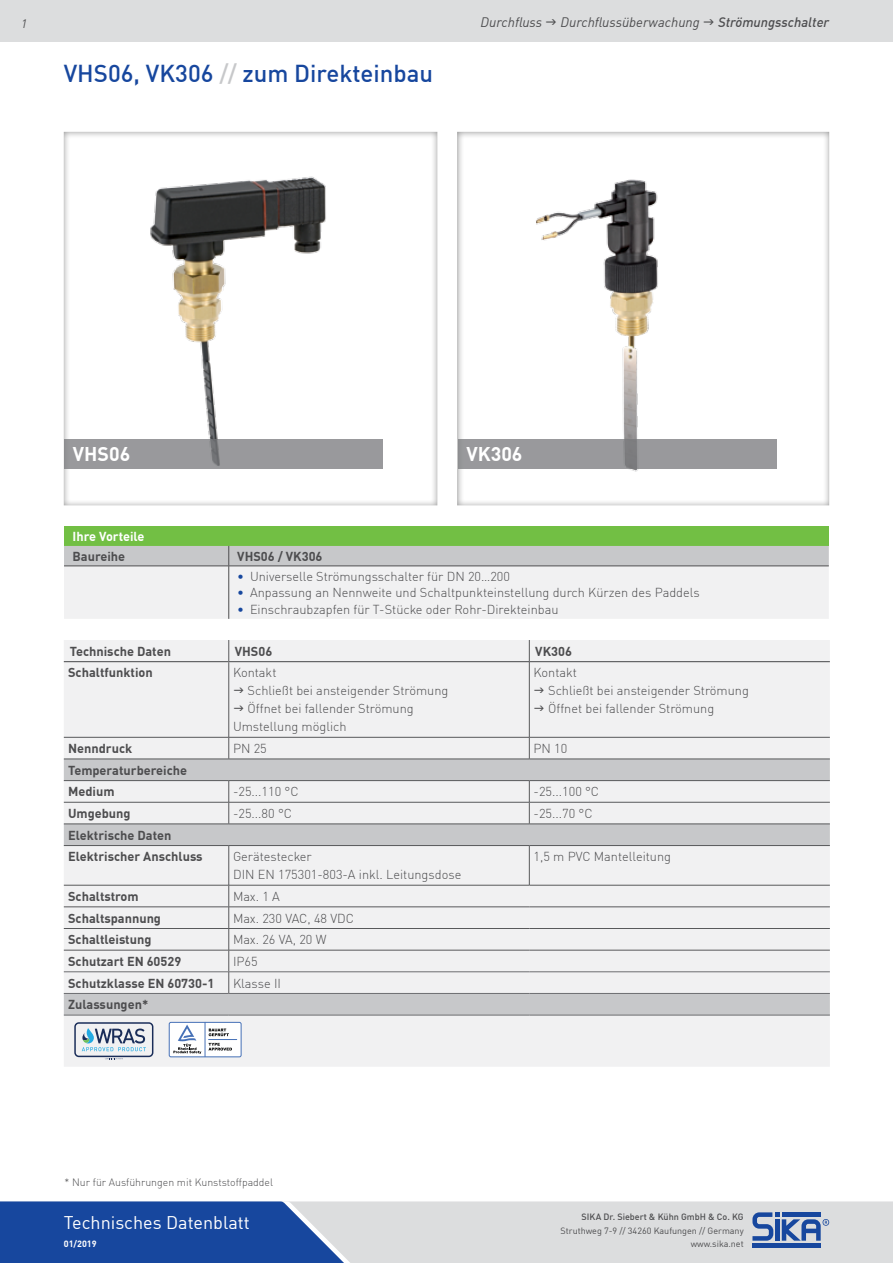
<style>
.page{position:relative;width:893px;height:1263px;background:#fff}
.page>*{position:absolute;margin:0;border:0;box-sizing:border-box;transform-origin:0 0}
.t1{font:500 24px "DIN Offc";color:#17479e}
.t2{font:700 19.5px "DIN Offc";color:#fff}
.t3{font:18px "DIN Offc";color:#fff}
.t4{font:italic 13.5px "DIN Offc";color:#4d4d4f}
.t5{font:italic 500 13.5px "DIN Offc";color:#4d4d4f}
.t6{font:300 12.75px/18px "DIN Offc";color:#4d4d4f}
.t7{font:700 12.75px/21.6px "DIN Offc";color:#4d4d4f}
.t8{font:700 12.75px "DIN Offc";color:#fff}
.t9{font:italic 12px "DIN Offc";color:#4d4d4f}
.t10{font:300 10.5px "DIN Offc";color:#4d4d4f}
.t11{font:9px/13.5px "DIN Offc";color:#4d4d4f;text-align:right}
.t12{font:500 9px "DIN Offc";color:#4d4d4f}
.t13{font:700 9px "DIN Offc";color:#fff}
.s1{color:#c7c8ca}
.s2{color:#17479e}
</style>
<div class="page">
<div style="left:0;top:0;width:893px;height:42px;background:#dcddde"></div>
<div style="left:373px;top:1201px;width:520px;height:62px;background:#dcddde"></div>
<svg style="left:0;top:1201px;width:373px;height:62px;background:#3860a9"></svg>
<hr style="left:752px;top:1243px;width:69px;height:4px;background:#17479e">
<svg style="left:752px;top:1212px;width:77px;height:29px;background:#768fbd"></svg>
<div style="left:51px;top:129px;width:400px;height:376px;background:#000;opacity:.5"></div>
<div style="left:444px;top:130px;width:398px;height:377px;background:#000;opacity:.5"></div>
<img style="left:132px;top:156px;width:216px;height:317px">
<img style="left:527px;top:161px;width:170px;height:346px">
<div style="left:64px;top:439px;width:319px;height:29px;background:#99999c"></div>
<div style="left:458px;top:439px;width:319px;height:29px;background:#99999c"></div>
<div style="left:64px;top:526px;width:765px;height:20px;background:#72bf44"></div>
<svg style="left:64px;top:546px;width:765px;height:73px"></svg>
<hr style="left:64px;top:566px;width:165px;height:1px;background:#4d4d4f">
<hr style="left:229px;top:566px;width:1px;height:53px;background:#4d4d4f">
<hr style="left:229px;top:566px;width:600px;height:1px;background:#4d4d4f">
<div style="left:64px;top:640px;width:766px;height:427px;background:#f1f1f2"></div>
<svg style="left:64px;top:760px;width:766px;height:85px;fill:#c7c8ca"></svg>
<hr style="left:229px;top:662px;width:1px;height:75px;background:#58595b">
<svg style="left:229px;top:738px;width:1px;height:21px"></svg>
<hr style="left:64px;top:759px;width:165px;height:1px;background:#58595b">
<hr style="left:229px;top:759px;width:300px;height:1px;background:#58595b">
<hr style="left:529px;top:759px;width:301px;height:1px;background:#58595b">
<hr style="left:64px;top:780px;width:165px;height:1px;background:#58595b">
<hr style="left:229px;top:780px;width:300px;height:1px;background:#58595b">
<hr style="left:529px;top:780px;width:301px;height:1px;background:#58595b">
<hr style="left:64px;top:802px;width:165px;height:1px;background:#58595b">
<hr style="left:229px;top:802px;width:300px;height:1px;background:#58595b">
<svg style="left:229px;top:781px;width:1px;height:43px"></svg>
<hr style="left:529px;top:802px;width:301px;height:1px;background:#58595b">
<hr style="left:64px;top:824px;width:165px;height:1px;background:#58595b">
<hr style="left:229px;top:824px;width:300px;height:1px;background:#58595b">
<hr style="left:529px;top:824px;width:301px;height:1px;background:#58595b">
<hr style="left:64px;top:845px;width:165px;height:1px;background:#58595b">
<hr style="left:229px;top:845px;width:300px;height:1px;background:#58595b">
<hr style="left:229px;top:846px;width:1px;height:39px;background:#58595b">
<hr style="left:529px;top:845px;width:301px;height:1px;background:#58595b">
<svg style="left:64px;top:885px;width:766px;height:130px"></svg>
<svg style="left:229px;top:640px;width:1px;height:21px"></svg>
<hr style="left:64px;top:971px;width:165px;height:1px;background:#6d6e71">
<hr style="left:229px;top:971px;width:300px;height:1px;background:#6d6e71">
<hr style="left:529px;top:971px;width:301px;height:1px;background:#6d6e71">
<hr style="left:64px;top:993px;width:165px;height:1px;background:#6d6e71">
<hr style="left:229px;top:993px;width:300px;height:1px;background:#6d6e71">
<hr style="left:529px;top:993px;width:301px;height:1px;background:#6d6e71">
<hr style="left:64px;top:1015px;width:165px;height:1px;background:#6d6e71">
<hr style="left:229px;top:1015px;width:300px;height:1px;background:#6d6e71">
<hr style="left:529px;top:1015px;width:301px;height:1px;background:#6d6e71">
<hr style="left:64px;top:737px;width:165px;height:1px;background:#58595b">
<hr style="left:229px;top:737px;width:300px;height:1px;background:#58595b">
<hr style="left:529px;top:737px;width:301px;height:1px;background:#58595b">
<hr style="left:64px;top:661px;width:165px;height:1px;background:#58595b">
<hr style="left:229px;top:661px;width:300px;height:1px;background:#58595b">
<hr style="left:530px;top:661px;width:300px;height:1px;background:#58595b">
<hr style="left:529px;top:662px;width:1px;height:75px;background:#58595b">
<svg style="left:529px;top:737px;width:1px;height:22px"></svg>
<svg style="left:529px;top:781px;width:1px;height:43px"></svg>
<hr style="left:529px;top:846px;width:1px;height:39px;background:#58595b">
<svg style="left:529px;top:640px;width:1px;height:22px"></svg>
<svg style="left:82px;top:1028px;width:64px;height:23px"></svg>
<div style="left:74px;top:1022px;width:79px;height:35px;border:1px solid #1a2d59;border-radius:4px"></div>
<svg style="left:105px;top:1058px;width:18px;height:1px"></svg>
<div style="left:169px;top:1022px;width:72px;height:35px;background:#fff;border-radius:2px"></div>
<div style="left:169px;top:1022px;width:72px;height:35px;border:1px solid #4671b7;border-radius:2px"></div>
<hr style="left:205px;top:1022px;width:1px;height:34px;background:#4671b7">
<svg style="left:173px;top:1024px;width:28px;height:30px"></svg>
<svg style="left:208px;top:1028px;width:29px;height:22px"></svg>
<svg style="left:234px;top:688px;width:9px;height:5px"></svg>
<svg style="left:234px;top:706px;width:9px;height:5px"></svg>
<svg style="left:535px;top:688px;width:9px;height:5px"></svg>
<svg style="left:535px;top:706px;width:9px;height:5px"></svg>
<p class="t9" style="left:21px;top:16px;width:7px">1</p>
<p class="t4" style="left:481px;top:14px;width:63px">Durchfluss</p>
<p class="t4" style="left:560px;top:14px;width:141px">Durchflussüberwachung</p>
<p class="t5" style="left:718px;top:14px;width:113px">Strömungsschalter</p>
<h1 class="t1" style="left:64px;top:58px;width:371px">VHS06, VK306 <span class="s1">//</span> zum Direkteinbau</h1>
<h2 class="t2" style="left:73px;top:441px;width:59px">VHS06</h2>
<h2 class="t2" style="left:466px;top:441px;width:58px">VK306</h2>
<p class="t8" style="left:73px;top:528px;width:74px">Ihre Vorteile</p>
<p class="t7" style="left:73px;top:545px;width:54px">Baureihe</p>
<p class="t7" style="left:237px;top:545px;width:87px">VHS06 / VK306</p>
<p class="t6" style="left:237px;top:567px;width:274px"><span class="s2">•</span> Universelle Strömungsschalter für DN 20…200</p>
<p class="t6" style="left:237px;top:583px;width:464px"><span class="s2">•</span> Anpassung an Nennweite und Schaltpunkteinstellung durch Kürzen des Paddels</p>
<p class="t6" style="left:237px;top:600px;width:323px"><span class="s2">•</span> Einschraubzapfen für T-Stücke oder Rohr-Direkteinbau</p>
<p class="t7" style="left:70px;top:640px;width:103px">Technische Daten</p>
<p class="t7" style="left:235px;top:640px;width:39px">VHS06</p>
<p class="t7" style="left:535px;top:640px;width:38px">VK306</p>
<p class="t7" style="left:68px;top:661px;width:86px">Schaltfunktion</p>
<p class="t6" style="left:233px;top:664px;width:45px">Kontakt</p>
<p class="t6" style="left:248px;top:682px;width:202px">Schließt bei ansteigender Strömung</p>
<p class="t6" style="left:248px;top:700px;width:168px">Öffnet bei fallender Strömung</p>
<p class="t6" style="left:233px;top:718px;width:115px">Umstellung möglich</p>
<p class="t6" style="left:548px;top:664px;width:202px;text-indent:-15px">Kontakt<br>Schließt bei ansteigender Strömung<br>Öffnet bei fallender Strömung</p>
<p class="t7" style="left:68px;top:737px;width:66px">Nenndruck</p>
<p class="t6" style="left:233px;top:739px;width:35px">PN 25</p>
<p class="t6" style="left:534px;top:739px;width:35px">PN 10</p>
<p class="t7" style="left:68px;top:759px;width:121px">Temperaturbereiche<br>Medium</p>
<p class="t6" style="left:233px;top:783px;width:67px">-25...110 °C</p>
<p class="t6" style="left:534px;top:783px;width:67px">-25...100 °C</p>
<p class="t7" style="left:68px;top:802px;width:64px">Umgebung</p>
<p class="t6" style="left:233px;top:804px;width:61px">-25...80 °C</p>
<p class="t6" style="left:534px;top:804px;width:61px">-25...70 °C</p>
<p class="t7" style="left:68px;top:824px;width:136px">Elektrische Daten<br>Elektrischer Anschluss</p>
<p class="t6" style="left:233px;top:847px;width:230px">Gerätestecker<br>DIN EN 175301-803-A inkl. Leitungsdose</p>
<p class="t6" style="left:534px;top:847px;width:139px">1,5 m PVC Mantelleitung</p>
<p class="t7" style="left:68px;top:885px;width:72px">Schaltstrom</p>
<p class="t6" style="left:233px;top:887px;width:48px">Max. 1 A</p>
<p class="t7" style="left:68px;top:907px;width:94px">Schaltspannung</p>
<p class="t6" style="left:233px;top:909px;width:122px">Max. 230 VAC, 48 VDC</p>
<p class="t7" style="left:68px;top:928px;width:85px">Schaltleistung</p>
<p class="t6" style="left:233px;top:930px;width:95px">Max. 26 VA, 20 W</p>
<p class="t7" style="left:68px;top:950px;width:115px">Schutzart EN 60529</p>
<p class="t6" style="left:233px;top:952px;width:26px">IP65</p>
<p class="t7" style="left:68px;top:971px;width:148px">Schutzklasse EN 60730-1</p>
<p class="t6" style="left:233px;top:974px;width:50px">Klasse II</p>
<p class="t7" style="left:68px;top:993px;width:82px">Zulassungen*</p>
<p class="t10" style="left:65px;top:1176px;width:210px">* Nur für Ausführungen mit Kunststoffpaddel</p>
<h3 class="t3" style="left:64px;top:1211px;width:188px">Technisches Datenblatt</h3>
<p class="t13" style="left:64px;top:1238px;width:34px">01/2019</p>
<p class="t12" style="left:582px;top:1211px;width:164px">SIKA Dr. Siebert &amp; Kühn GmbH &amp; Co. KG</p>
<p class="t11" style="left:561px;top:1224px;width:185px">Struthweg 7-9 // 34260 Kaufungen // Germany www.sika.net</p>
</div>
